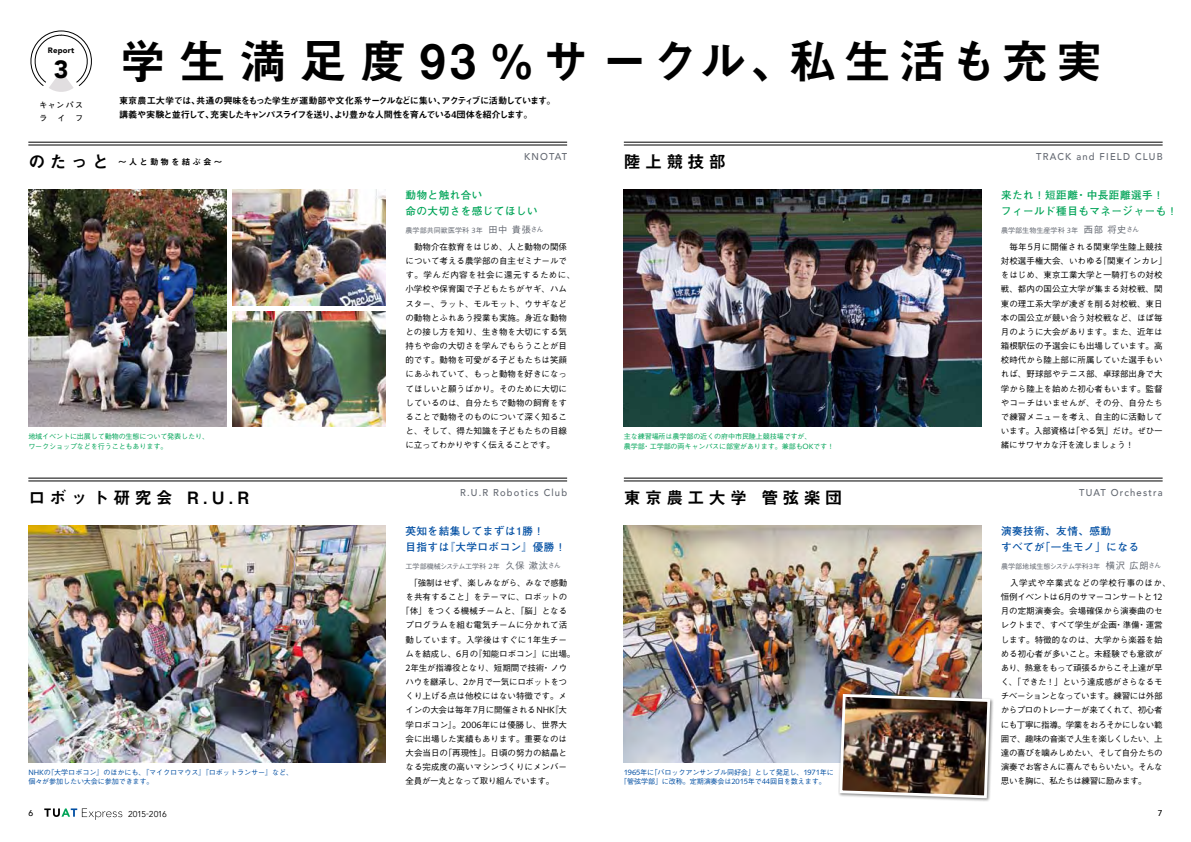
<style>
.page{position:relative;width:1191px;height:842px;background:#fff}
.page>*{position:absolute;margin:0;border:0;box-sizing:border-box;transform-origin:0 0}
.t1{font:47.5px "Midashi Go Pr 6 N MB31";letter-spacing:.155em;color:#000}
.t2{font:900 24.8px "Avenir";color:#000}
.t3{font:17px "Midashi Go Pr 6 N MB31";letter-spacing:.25em;color:#000}
.t4{font:700 10.6px/15.6px "Futo Go B101 Pr 6 N";letter-spacing:.04em;color:#004ea2}
.t5{font:700 10.6px/15.6px "Futo Go B101 Pr 6 N";letter-spacing:.04em;color:#00a458}
.t6{font:500 9.9px "Avenir";letter-spacing:.125em;color:#636871;scale:.95 1}
.t7{font:9.2px/13.5px "Midashi Go Pr 6 N MB31";letter-spacing:-.095em;color:#000}
.t8{font:500 8.5px/14.2px "Gothic BBB Pr 6 N";color:#000}
.t9{font:500 8.5px/14.2px "Gothic BBB Pr 6 N";letter-spacing:-.045em;color:#000}
.t10{font:500 8.5px "Gothic BBB Pr 6 N";letter-spacing:-.025em;color:#000}
.t11{font:500 8.5px "Gothic BBB Pr 6 N";letter-spacing:-.03em;color:#000}
.t12{font:500 8.5px "Gothic BBB Pr 6 N";letter-spacing:-.02em;color:#000}
.t13{font:8.5px "Midashi Go Pr 6 N MB31";letter-spacing:.25em;color:#000}
.t14{font:8.5px "Avenir";letter-spacing:-.05em;color:#000}
.t15{font:500 8.5px "Avenir";color:#000}
.t16{font:700 7.8px/12px "Futo Go B101 Pr 6 N";letter-spacing:.15em;color:#000}
.t17{font:900 7.8px "Avenir";letter-spacing:.02em;color:#000}
.t18{font:500 7.1px/9.9px "Gothic BBB Pr 6 N";letter-spacing:-.02em;color:#004ea2}
.t19{font:500 7.1px/9.9px "Gothic BBB Pr 6 N";letter-spacing:-.02em;color:#00a458}
.t20{font:500 7.1px "Gothic BBB Pr 6 N";color:#636871}
.t21{font:500 7.1px "Gothic BBB Pr 6 N";letter-spacing:-.03em;color:#636871}
.s1{font-size:17px}
.s2{font-family:"Humanist 531 BT Roman A";font-weight:400;font-size:7.7px}
.s3{font-size:9.2px}
.s4{font-family:"Humanist 531 BT Roman A";font-weight:400;font-size:9.2px}
</style>
<div class="page">
<svg style="left:44px;top:808px;width:78px;height:12px"></svg>
<svg style="left:30px;top:30px;width:62px;height:62px"></svg>
<img style="left:28px;top:190px;width:199px;height:237px">
<img style="left:232px;top:190px;width:154px;height:115px">
<img style="left:232px;top:311px;width:154px;height:116px">
<img style="left:28px;top:526px;width:358px;height:237px">
<img style="left:624px;top:190px;width:357px;height:237px">
<img style="left:624px;top:526px;width:357px;height:237px">
<div style="left:837px;top:692px;width:157px;height:110px;background:#000;opacity:.5"></div>
<img style="left:838px;top:692px;width:153px;height:108px">
<hr style="left:28px;top:142px;width:539px;height:1px;background:#000">
<hr style="left:28px;top:478px;width:539px;height:1px;background:#000">
<hr style="left:624px;top:142px;width:538px;height:1px;background:#000">
<hr style="left:624px;top:478px;width:538px;height:1px;background:#000">
<hr style="left:28px;top:145px;width:539px;height:1px;background:#000">
<hr style="left:28px;top:481px;width:539px;height:1px;background:#000">
<hr style="left:624px;top:145px;width:538px;height:1px;background:#000">
<hr style="left:624px;top:481px;width:538px;height:1px;background:#000">
<p class="t17" style="left:48px;top:44px;width:28px">Report</p>
<h2 class="t2" style="left:54px;top:48px;width:16px">3</h2>
<p class="t16" style="left:39px;top:99px;width:45px">キャンパスラ</p>
<p class="t16" style="left:58px;top:111px;width:9px">イ</p>
<p class="t16" style="left:75px;top:111px;width:9px">フ</p>
<h1 class="t1" style="left:119px;top:23px;width:985px">学生満足度 93％サークル、私生活も充実</h1>
<p class="t7" style="left:119px;top:93px;width:438px">東京農工大学では、共通の興味をもった学生が運動部や文化系サークルなどに集い、アクティブに活動しています。講義や実験と並行して、充実したキャンパスライフを送り、より豊かな人間性を育んでいる4団体を紹介します。</p>
<p class="t13" style="left:28px;top:155px;width:195px"><span class="s1">のたっと</span> ～人と動物を結ぶ会～</p>
<p class="t6" style="left:524px;top:148px;width:47px">KNOTAT</p>
<h3 class="t3" style="left:624px;top:148px;width:104px">陸上競技部</h3>
<p class="t6" style="left:1036px;top:148px;width:135px">TRACK and FIELD CLUB</p>
<p class="t5" style="left:405px;top:187px;width:134px">動物と触れ合い<br>命の大切さを感じてほしい</p>
<p class="t5" style="left:1001px;top:187px;width:178px">来たれ！短距離・中長距離選手！<br>フィールド種目もマネージャーも！</p>
<p class="t20" style="left:405px;top:225px;width:140px">農学部共同獣医学科 <span class="s2">3</span>年 <span class="s3">田中貴張</span>さん</p>
<p class="t20" style="left:1001px;top:225px;width:140px">農学部生物生産学科 <span class="s2">3</span>年 <span class="s3">西部将史</span>さん</p>
<p class="t19" style="left:28px;top:430px;width:182px">地域イベントに出展して動物の生態について発表したり、ワークショップなどを行うこともあります。</p>
<p class="t8" style="left:405px;top:239px;width:171px">　動物介在教育をはじめ、人と動物の関係について考える農学部の自主ゼミナールです。学んだ内容を社会に還元するために、小学校や保育園で子どもたちがヤギ、ハムスター、ラット、モルモット、ウサギなどの動物とふれあう授業も実施。身近な動物との接し方を知り、生き物を大切にする気持ちや命の大切さを学んでもらうことが目的です。動物を可愛がる子どもたちは笑顔にあふれていて、もっと動物を好きになってほしいと願うばかり。そのために大切にしているのは、自分たちで動物の飼育をすることで動物そのものについて深く知ること、そして、得た知識を子どもたちの目線に立ってわかりやすく伝えることです。</p>
<p class="t19" style="left:624px;top:430px;width:212px">主な練習場所は農学部の近くの府中市民陸上競技場ですが、<br>農学部・工学部の両キャンパスに部室があります。兼部も<span class="s2">OK</span>です！</p>
<p class="t8" style="left:1001px;top:239px;width:167px">　毎年<span class="s4">5</span>月に開催される関東学生陸上競技対校選手権大会、いわゆる「関東インカレ」をはじめ、東京工業大学と一騎打ちの対校戦、都内の国公立大学が集まる対校戦、関東の理工系大学が凌ぎを削る対校戦、東日本の国公立が競い合う対校戦など、ほぼ毎月のように大会があります。また、近年は箱根駅伝の予選会にも出場しています。高校時代から陸上部に所属していた選手もいれば、野球部やテニス部、卓球部出身で大学から陸上を始めた初心者もいます。監督やコーチはいませんが、その分、自分たちで練習メニューを考え、自主的に活動しています。入部資格は「やる気」だけ。ぜひ一緒にサワヤカな汗を流しましょう！</p>
<h3 class="t3" style="left:28px;top:484px;width:222px">ロボット研究会 R.U.R</h3>
<p class="t6" style="left:460px;top:484px;width:114px">R.U.R Robotics Club</p>
<h3 class="t3" style="left:624px;top:484px;width:220px">東京農工大学 管弦楽団</h3>
<p class="t6" style="left:1079px;top:484px;width:89px">TUAT Orchestra</p>
<p class="t4" style="left:405px;top:523px;width:162px">英知を結集してまずは1勝！<br>目指すは『大学ロボコン』優勝！</p>
<p class="t4" style="left:1001px;top:523px;width:139px">演奏技術、友情、感動<br>すべてが「一生モノ」になる</p>
<p class="t21" style="left:405px;top:561px;width:157px">工学部機械システム工学科 <span class="s2">2</span>年 <span class="s3">久保漱汰</span>さん</p>
<p class="t20" style="left:1001px;top:560px;width:162px">農学部地域生態システム学科<span class="s2">3</span>年 <span class="s3">横沢広朗</span>さん</p>
<p class="t18" style="left:28px;top:766px;width:266px"><span class="s2">NHK</span>の『大学ロボコン』のほかにも、『マイクロマウス』『ロボットランサー』など、個々が参加したい大会に参加できます。</p>
<p class="t10" style="left:405px;top:576px;width:163px">　「強制はせず、楽しみながら、みなで感動</p>
<p class="t8" style="left:405px;top:589px;width:163px">を共有すること」をテーマに、ロボットの</p>
<p class="t8" style="left:401px;top:603px;width:167px">「体」をつくる機械チームと、「脳」となる</p>
<p class="t8" style="left:405px;top:617px;width:163px">プログラムを組む電気チームに分かれて活</p>
<p class="t8" style="left:405px;top:632px;width:163px">動しています。入学後はすぐに<span class="s4">1</span>年生チー</p>
<p class="t8" style="left:405px;top:646px;width:171px">ムを結成し、<span class="s4">6</span>月の『知能ロボコン』に出場。</p>
<p class="t12" style="left:405px;top:661px;width:163px"><span class="s4">2</span>年生が指導役となり、短期間で技術・ノウ</p>
<p class="t11" style="left:405px;top:675px;width:163px">ハウを継承し、<span class="s4">2</span>か月で一気にロボットをつ</p>
<p class="t8" style="left:405px;top:688px;width:163px">くり上げる点は他校にはない特徴です。メ</p>
<p class="t10" style="left:405px;top:703px;width:163px">インの大会は毎年<span class="s4">7</span>月に開催される<span class="s4">NHK</span>『大</p>
<p class="t8" style="left:405px;top:717px;width:163px">学ロボコン』。<span class="s4">2006</span>年には優勝し、世界大</p>
<p class="t8" style="left:405px;top:731px;width:163px">会に出場した実績もあります。重要なのは</p>
<p class="t8" style="left:405px;top:745px;width:163px">大会当日の「再現性」。日頃の努力の結晶と</p>
<p class="t8" style="left:405px;top:759px;width:163px">なる完成度の高いマシンづくりにメンバー</p>
<p class="t11" style="left:405px;top:774px;width:150px">全員が一丸となって取り組んでいます。</p>
<p class="t18" style="left:620px;top:766px;width:215px;text-indent:4px"><span class="s2">1965</span>年に「バロックアンサンブル同好会」として発足し、<span class="s2">1971</span>年に「管弦学部」に改称。定期演奏会は<span class="s2">2015</span>年で<span class="s2">44</span>回目を数えます。</p>
<p class="t9" style="left:1000px;top:575px;width:172px">　入学式や卒業式などの学校行事のほか、恒例イベントは<span class="s4">6</span>月のサマーコンサートと<span class="s4">12</span>月の定期演奏会。会場確保から演奏曲のセレクトまで、すべて学生が企画・準備・運営します。特徴的なのは、大学から楽器を始める初心者が多いこと。未経験でも意欲があり、熱意をもって頑張るからこそ上達が早く、「できた！」という達成感がさらなるモチベーションとなっています。練習には外部からプロのトレーナーが来てくれて、初心者にも丁寧に指導。学業をおろそかにしない範囲で、趣味の音楽で人生を楽しくしたい、上達の喜びを噛みしめたい、そして自分たちの演奏でお客さんに喜んでもらいたい。そんな思いを胸に、私たちは練習に励みます。</p>
<p class="t15" style="left:28px;top:806px;width:6px">6</p>
<p class="t14" style="left:128px;top:809px;width:40px">2015-2016</p>
<p class="t15" style="left:1157px;top:806px;width:6px">7</p>
</div>
